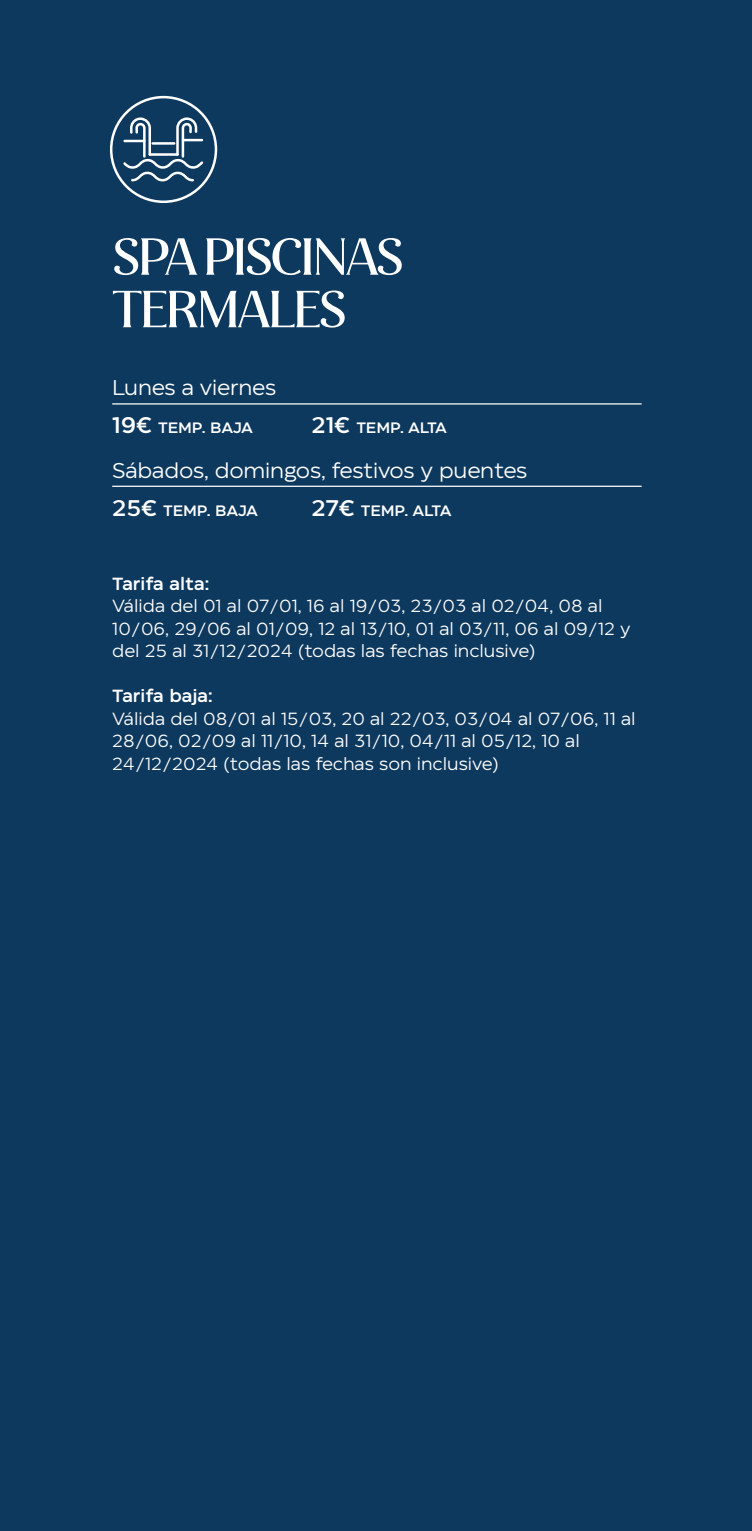
<style>
.page{position:relative;width:752px;height:1531px;background:#fff}
.page>*{position:absolute;margin:0;border:0;box-sizing:border-box;transform-origin:0 0}
.t1{font:500 50px/52.5px "Jazmin Alt";letter-spacing:-.05em;color:#fff}
.t2{font:21.25px "Eastman";letter-spacing:-.01em;color:#fff}
.t3{font:17.5px/22.5px "Eastman";color:#fff}
.t4{font:500 17.5px "Eastman";color:#fff}
.t5{font:500 15px "Eastman";letter-spacing:-.01em;color:#fff}
.s1{font-size:22.5px}
</style>
<div class="page">
<div style="left:0;top:0;width:751px;height:1531px;background:#0e395e"></div>
<div style="left:110px;top:96px;width:107px;height:107px;border:2px solid #fff;border-radius:50%"></div>
<svg style="left:121px;top:116px;width:84px;height:67px"></svg>
<hr style="left:150px;top:153px;width:27px;height:3px;background:#fff">
<hr style="left:152px;top:142px;width:22px;height:3px;background:#fff">
<hr style="left:112px;top:403px;width:529px;height:1px;background:#fff">
<hr style="left:112px;top:486px;width:529px;height:1px;background:#fff">
<h1 class="t1" style="left:112px;top:231px;width:293px">SPA PISCINAS<br>TERMALES</h1>
<p class="t2" style="left:112px;top:372px;width:165px">Lunes a viernes</p>
<p class="t5" style="left:112px;top:416px;width:142px"><span class="s1">19€</span> TEMP. BAJA</p>
<p class="t5" style="left:311px;top:416px;width:137px"><span class="s1">21€</span> TEMP. ALTA</p>
<p class="t2" style="left:112px;top:454px;width:416px">Sábados, domingos, festivos y puentes</p>
<p class="t5" style="left:112px;top:499px;width:147px"><span class="s1">25€</span> TEMP. BAJA</p>
<p class="t5" style="left:311px;top:499px;width:141px"><span class="s1">27€</span> TEMP. ALTA</p>
<p class="t4" style="left:112px;top:570px;width:98px">Tarifa alta:</p>
<p class="t3" style="left:112px;top:593px;width:519px">Válida del 01 al 07/01, 16 al 19/03, 23/03 al 02/04, 08 al<br>10/06, 29/06 al 01/09, 12 al 13/10, 01 al 03/11, 06 al 09/12 y del 25 al 31/12/2024 (todas las fechas inclusive)</p>
<p class="t4" style="left:112px;top:683px;width:102px">Tarifa baja:</p>
<p class="t3" style="left:112px;top:706px;width:524px">Válida del 08/01 al 15/03, 20 al 22/03, 03/04 al 07/06, 11 al<br>28/06, 02/09 al 11/10, 14 al 31/10, 04/11 al 05/12, 10 al<br>24/12/2024 (todas las fechas son inclusive)</p>
</div>
